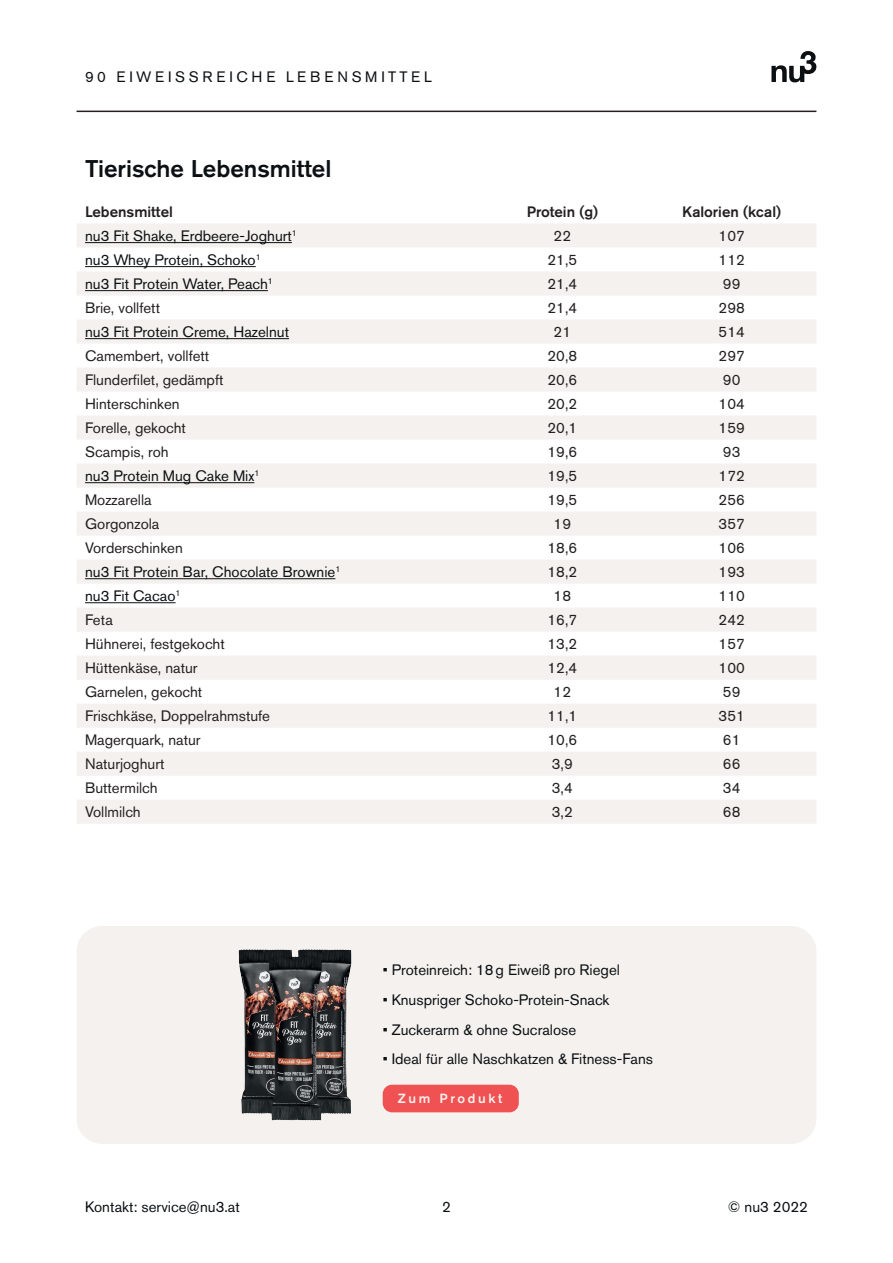
<style>
.page{position:relative;width:893px;height:1263px;background:#fff}
.page>*{position:absolute;margin:0;border:0;box-sizing:border-box;transform-origin:0 0}
.t1{font:500 24px "Akzidenz Grotesk BQ";color:#0c1013}
.t2{font:15px "Akzidenz Grotesk BQ";color:#231f20}
.t3{font:15px "Akzidenz Grotesk BQ";color:#0c1013}
.t4{font:500 15px "Akzidenz Grotesk BQ";color:#231f20}
.t5{font:15px "Akzidenz Grotesk BQ";letter-spacing:.24em;color:#0c1013}
.t6{font:500 13.2px "Akzidenz Grotesk BQ";letter-spacing:.2em;color:#f4f1ee}
</style>
<div class="page">
<hr style="left:77px;top:111px;width:739px;height:1px;background:#231f20">
<svg style="left:771px;top:51px;width:45px;height:31px"></svg>
<svg style="left:77px;top:224px;width:739px;height:600px;fill:#f7f5f3"></svg>
<hr style="left:85px;top:242px;width:207px;height:1px;background:#0c1013">
<hr style="left:85px;top:266px;width:171px;height:1px;background:#0c1013">
<hr style="left:85px;top:290px;width:183px;height:1px;background:#0c1013">
<hr style="left:85px;top:338px;width:204px;height:1px;background:#0c1013">
<hr style="left:85px;top:482px;width:169px;height:1px;background:#0c1013">
<hr style="left:85px;top:578px;width:250px;height:1px;background:#0c1013">
<hr style="left:85px;top:602px;width:91px;height:1px;background:#0c1013">
<div style="left:77px;top:926px;width:739px;height:218px;background:#f4f1ee;border-radius:26px"></div>
<div style="left:383px;top:1085px;width:136px;height:27px;background:#f05152;border-radius:9px"></div>
<img style="left:238px;top:949px;width:114px;height:172px">
<p class="t5" style="left:85px;top:68px;width:348px">90 EIWEISSREICHE LEBENSMITTEL</p>
<h1 class="t1" style="left:85px;top:154px;width:248px">Tierische Lebensmittel</h1>
<p class="t4" style="left:85px;top:203px;width:89px">Lebensmittel</p>
<p class="t4" style="left:527px;top:203px;width:73px">Protein (g)</p>
<p class="t4" style="left:682px;top:203px;width:100px">Kalorien (kcal)</p>
<p class="t3" style="left:85px;top:227px;width:213px">nu3 Fit Shake, Erdbeere-Joghurt<sup>1</sup></p>
<p class="t2" style="left:554px;top:227px;width:19px">22</p>
<p class="t2" style="left:719px;top:227px;width:28px">107</p>
<p class="t3" style="left:85px;top:251px;width:177px">nu3 Whey Protein, Schoko<sup>1</sup></p>
<p class="t2" style="left:547px;top:251px;width:31px">21,5</p>
<p class="t2" style="left:719px;top:251px;width:28px">112</p>
<p class="t3" style="left:85px;top:275px;width:190px">nu3 Fit Protein Water, Peach<sup>1</sup></p>
<p class="t2" style="left:547px;top:275px;width:31px">21,4</p>
<p class="t2" style="left:723px;top:275px;width:19px">99</p>
<p class="t2" style="left:85px;top:299px;width:77px">Brie, vollfett</p>
<p class="t2" style="left:547px;top:299px;width:31px">21,4</p>
<p class="t2" style="left:719px;top:299px;width:28px">298</p>
<p class="t3" style="left:85px;top:323px;width:206px">nu3 Fit Protein Creme, Hazelnut</p>
<p class="t2" style="left:554px;top:323px;width:19px">21</p>
<p class="t2" style="left:719px;top:323px;width:28px">514</p>
<p class="t2" style="left:85px;top:347px;width:126px">Camembert, vollfett</p>
<p class="t2" style="left:547px;top:347px;width:31px">20,8</p>
<p class="t2" style="left:719px;top:347px;width:28px">297</p>
<p class="t2" style="left:85px;top:371px;width:140px">Flunderfilet, gedämpft</p>
<p class="t2" style="left:547px;top:371px;width:31px">20,6</p>
<p class="t2" style="left:723px;top:371px;width:19px">90</p>
<p class="t2" style="left:85px;top:395px;width:96px">Hinterschinken</p>
<p class="t2" style="left:547px;top:395px;width:31px">20,2</p>
<p class="t2" style="left:719px;top:395px;width:28px">104</p>
<p class="t2" style="left:85px;top:419px;width:102px">Forelle, gekocht</p>
<p class="t2" style="left:547px;top:419px;width:31px">20,1</p>
<p class="t2" style="left:719px;top:419px;width:28px">159</p>
<p class="t2" style="left:85px;top:443px;width:85px">Scampis, roh</p>
<p class="t2" style="left:547px;top:443px;width:31px">19,6</p>
<p class="t2" style="left:723px;top:443px;width:19px">93</p>
<p class="t3" style="left:85px;top:467px;width:176px">nu3 Protein Mug Cake Mix<sup>1</sup></p>
<p class="t2" style="left:547px;top:467px;width:31px">19,5</p>
<p class="t2" style="left:719px;top:467px;width:28px">172</p>
<p class="t2" style="left:85px;top:491px;width:68px">Mozzarella</p>
<p class="t2" style="left:547px;top:491px;width:31px">19,5</p>
<p class="t2" style="left:719px;top:491px;width:28px">256</p>
<p class="t2" style="left:85px;top:515px;width:76px">Gorgonzola</p>
<p class="t2" style="left:554px;top:515px;width:19px">19</p>
<p class="t2" style="left:719px;top:515px;width:28px">357</p>
<p class="t2" style="left:85px;top:539px;width:99px">Vorderschinken</p>
<p class="t2" style="left:547px;top:539px;width:31px">18,6</p>
<p class="t2" style="left:719px;top:539px;width:28px">106</p>
<p class="t3" style="left:85px;top:563px;width:257px">nu3 Fit Protein Bar, Chocolate Brownie<sup>1</sup></p>
<p class="t2" style="left:547px;top:563px;width:31px">18,2</p>
<p class="t2" style="left:719px;top:563px;width:28px">193</p>
<p class="t3" style="left:85px;top:587px;width:97px">nu3 Fit Cacao<sup>1</sup></p>
<p class="t2" style="left:554px;top:587px;width:19px">18</p>
<p class="t2" style="left:719px;top:587px;width:28px">110</p>
<p class="t2" style="left:85px;top:611px;width:29px">Feta</p>
<p class="t2" style="left:547px;top:611px;width:31px">16,7</p>
<p class="t2" style="left:719px;top:611px;width:28px">242</p>
<p class="t2" style="left:85px;top:635px;width:141px">Hühnerei, festgekocht</p>
<p class="t2" style="left:547px;top:635px;width:31px">13,2</p>
<p class="t2" style="left:719px;top:635px;width:28px">157</p>
<p class="t2" style="left:85px;top:659px;width:114px">Hüttenkäse, natur</p>
<p class="t2" style="left:547px;top:659px;width:31px">12,4</p>
<p class="t2" style="left:719px;top:659px;width:28px">100</p>
<p class="t2" style="left:85px;top:683px;width:119px">Garnelen, gekocht</p>
<p class="t2" style="left:554px;top:683px;width:19px">12</p>
<p class="t2" style="left:723px;top:683px;width:19px">59</p>
<p class="t2" style="left:85px;top:707px;width:187px">Frischkäse, Doppelrahmstufe</p>
<p class="t2" style="left:547px;top:707px;width:31px">11,1</p>
<p class="t2" style="left:719px;top:707px;width:28px">351</p>
<p class="t2" style="left:85px;top:731px;width:117px">Magerquark, natur</p>
<p class="t2" style="left:547px;top:731px;width:31px">10,6</p>
<p class="t2" style="left:723px;top:731px;width:19px">61</p>
<p class="t2" style="left:85px;top:755px;width:81px">Naturjoghurt</p>
<p class="t2" style="left:552px;top:755px;width:22px">3,9</p>
<p class="t2" style="left:723px;top:755px;width:19px">66</p>
<p class="t2" style="left:85px;top:779px;width:74px">Buttermilch</p>
<p class="t2" style="left:552px;top:779px;width:22px">3,4</p>
<p class="t2" style="left:723px;top:779px;width:19px">34</p>
<p class="t2" style="left:85px;top:803px;width:57px">Vollmilch</p>
<p class="t2" style="left:552px;top:803px;width:22px">3,2</p>
<p class="t2" style="left:723px;top:803px;width:19px">68</p>
<p class="t3" style="left:383px;top:961px;width:239px">• Proteinreich: 18g Eiweiß pro Riegel</p>
<p class="t3" style="left:383px;top:991px;width:228px">• Knuspriger Schoko-Protein-Snack</p>
<p class="t3" style="left:383px;top:1020px;width:195px">• Zuckerarm &amp; ohne Sucralose</p>
<p class="t3" style="left:383px;top:1050px;width:272px">• Ideal für alle Naschkatzen &amp; Fitness-Fans</p>
<p class="t6" style="left:398px;top:1091px;width:106px">Zum Produkt</p>
<p class="t3" style="left:85px;top:1198px;width:156px">Kontakt: service@nu3.at</p>
<p class="t3" style="left:442px;top:1198px;width:10px">2</p>
<p class="t3" style="left:728px;top:1198px;width:82px">© nu3 2022</p>
</div>
